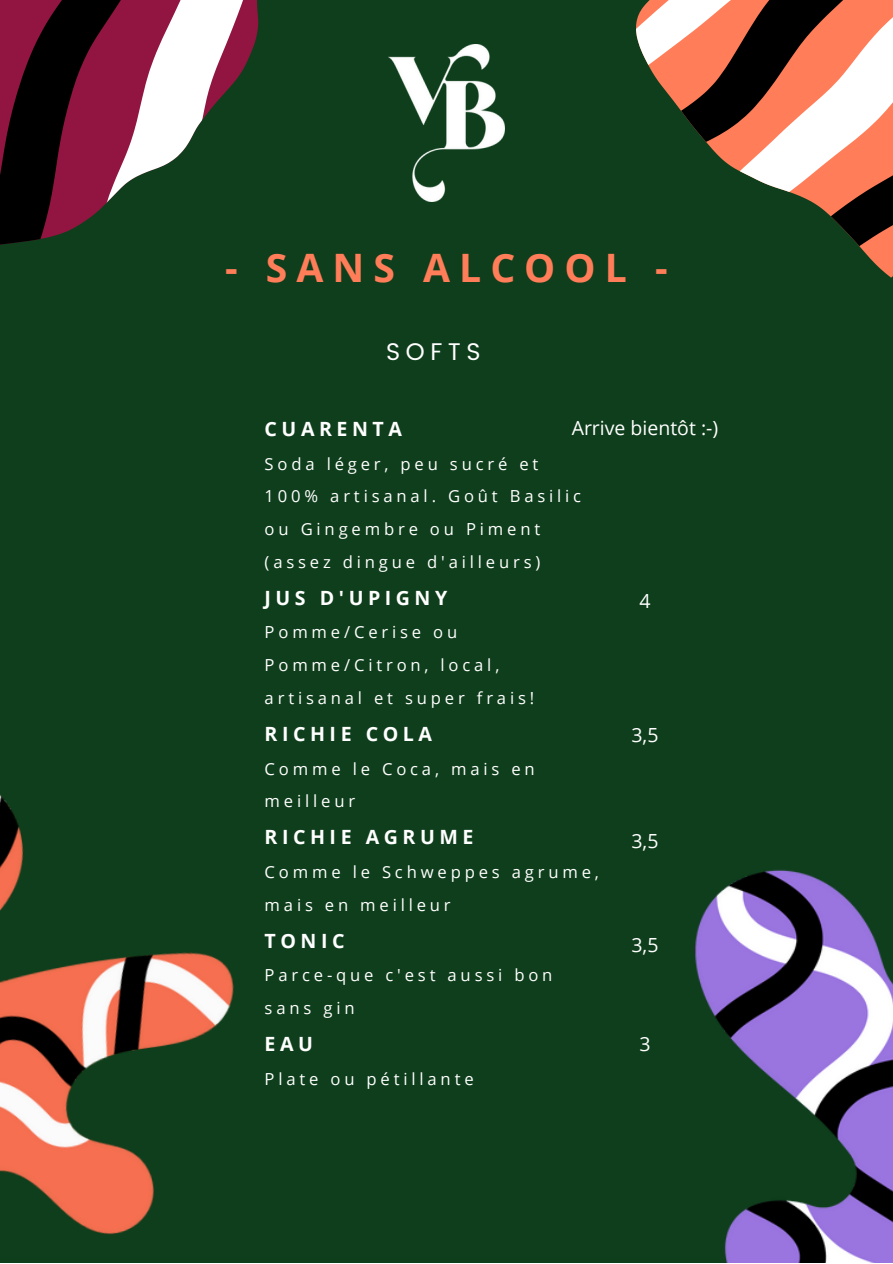
<style>
.page{position:relative;width:893px;height:1264px;background:#fff}
.page>*{position:absolute;margin:0;border:0;box-sizing:border-box;transform-origin:0 0}
.t1{font:700 39.15px "Open Sans";letter-spacing:.23em;color:#ff7d58}
.t2{font:24.15px "Poppins";letter-spacing:.23em;color:#fff}
.t3{font:700 19.65px "Open Sans";letter-spacing:.23em;color:#fff}
.t4{font:19.5px "Open Sans";color:#fff}
.t5{font:16.65px/32.5px "Open Sans";letter-spacing:.23em;color:#fff}
</style>
<div class="page">
<div style="left:0;top:0;width:892px;height:1262px;background:#0e3e1b"></div>
<svg style="left:636px;top:0;width:256px;height:278px"></svg>
<svg style="left:25px;top:0;width:115px;height:242px;background:#54192c"></svg>
<svg style="left:140px;top:0;width:118px;height:175px"></svg>
<svg style="left:0;top:0;width:25px;height:245px;background:#430a1e"></svg>
<img style="left:388px;top:44px;width:116px;height:158px">
<img style="left:695px;top:869px;width:197px;height:393px">
<img style="left:0;top:794px;width:234px;height:441px">
<h1 class="t1" style="left:225px;top:240px;width:444px">- SANS ALCOOL -</h1>
<h2 class="t2" style="left:386px;top:337px;width:96px">SOFTS</h2>
<p class="t4" style="left:571px;top:414px;width:148px">Arrive bientôt :-)</p>
<p class="t3" style="left:264px;top:415px;width:139px">CUARENTA</p>
<p class="t5" style="left:264px;top:447px;width:318px">Soda léger, peu sucré et<br>100% artisanal. Goût Basilic ou Gingembre ou Piment (assez dingue d'ailleurs)</p>
<p class="t3" style="left:264px;top:583px;width:184px">JUS D'UPIGNY</p>
<p class="t5" style="left:264px;top:615px;width:271px">Pomme/Cerise ou<br>Pomme/Citron, local, artisanal et super frais!</p>
<p class="t3" style="left:264px;top:719px;width:169px">RICHIE COLA</p>
<p class="t5" style="left:264px;top:751px;width:271px">Comme le Coca, mais en meilleur</p>
<p class="t3" style="left:264px;top:823px;width:210px">RICHIE AGRUME</p>
<p class="t5" style="left:264px;top:855px;width:336px">Comme le Schweppes agrume, mais en meilleur</p>
<p class="t3" style="left:264px;top:926px;width:81px">TONIC</p>
<p class="t5" style="left:264px;top:958px;width:289px">Parce-que c'est aussi bon sans gin</p>
<p class="t3" style="left:264px;top:1030px;width:50px">EAU</p>
<p class="t5" style="left:264px;top:1062px;width:210px">Plate ou pétillante</p>
<p class="t4" style="left:639px;top:586px;width:13px">4</p>
<p class="t4" style="left:631px;top:721px;width:29px">3,5</p>
<p class="t4" style="left:631px;top:827px;width:29px">3,5</p>
<p class="t4" style="left:631px;top:930px;width:29px">3,5</p>
<p class="t4" style="left:639px;top:1030px;width:13px">3</p>
</div>
